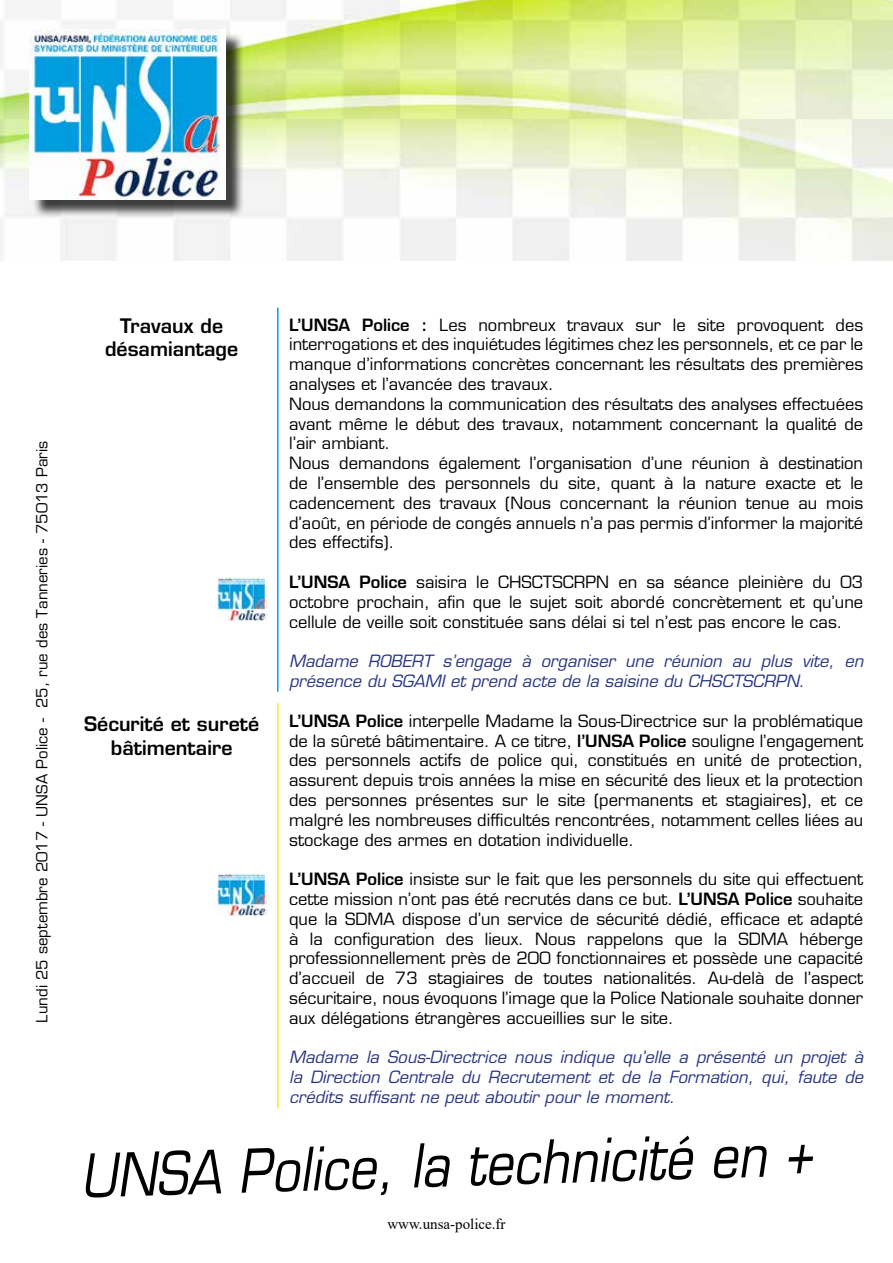
<style>
.page{position:relative;width:893px;height:1263px;background:#fff}
.page>*{position:absolute;margin:0;border:0;box-sizing:border-box;transform-origin:0 0}
.t1{font:italic 58.5px "Eurostile LT Std";color:#000;scale:.85 1}
.t2{font:600 19.5px/23.4px "Eurostile LT Std";color:#000;text-align:center}
.t3{font:16.5px/19.8px "Eurostile LT Std";color:#000;text-align:justify}
.t4{font:italic 16.5px/19.8px "Eurostile LT Std";color:#283583}
.t5{font:15px "Eurostile LT Std";color:#000}
.t6{font:15px "Times New Roman";color:#000}
.s1{font-weight:600}
</style>
<div class="page">
<img style="left:0;top:0;width:893px;height:260px">
<div style="left:32px;top:32px;width:212px;height:186px;background:#000;opacity:.75"></div>
<img style="left:30px;top:30px;width:196px;height:170px">
<hr style="left:277px;top:308px;width:2px;height:384px;background:#009fe3">
<hr style="left:277px;top:703px;width:2px;height:405px;background:#ffed00">
<img style="left:217px;top:578px;width:49px;height:42px">
<img style="left:217px;top:873px;width:49px;height:43px">
<p class="t5" style="left:33px;top:1022px;width:583px;rotate:-90deg">Lundi 25 septembre 2017 - UNSA Police - 25, rue des Tanneries - 75013 Paris</p>
<p class="t2" style="left:105px;top:314px;width:135px">Travaux de désamiantage</p>
<p class="t2" style="left:84px;top:712px;width:177px">Sécurité et sureté bâtimentaire</p>
<p class="t3" style="left:289px;top:315px;width:576px;text-align:left"><span class="s1">L’UNSA Police :</span> Les nombreux travaux sur le site provoquent des interrogations et des inquiétudes légitimes chez les personnels, et ce par le manque d’informations concrètes concernant les résultats des premières analyses et l’avancée des travaux.<br>Nous demandons la communication des résultats des analyses effectuées avant même le début des travaux, notamment concernant la qualité de l’air ambiant.<br>Nous demandons également l’organisation d’une réunion à destination de l’ensemble des personnels du site, quant à la nature exacte et le cadencement des travaux (Nous concernant la réunion tenue au mois d’août, en période de congés annuels n’a pas permis d’informer la majorité des effectifs).</p>
<p class="t3" style="left:289px;top:572px;width:576px"><span class="s1">L’UNSA Police</span> saisira le CHSCTSCRPN en sa séance pleinière du 03 octobre prochain, afin que le sujet soit abordé concrètement et qu’une cellule de veille soit constituée sans délai si tel n’est pas encore le cas.</p>
<p class="t4" style="left:289px;top:652px;width:576px">Madame ROBERT s’engage à organiser une réunion au plus vite, en présence du SGAMI et prend acte de la saisine du CHSCTSCRPN.</p>
<p class="t3" style="left:289px;top:711px;width:576px"><span class="s1">L’UNSA Police</span> interpelle Madame la Sous-Directrice sur la problématique de la sûreté bâtimentaire. A ce titre, <span class="s1">l’UNSA Police</span> souligne l’engagement des personnels actifs de police qui, constitués en unité de protection, assurent depuis trois années la mise en sécurité des lieux et la protection des personnes présentes sur le site (permanents et stagiaires), et ce malgré les nombreuses difficultés rencontrées, notamment celles liées au stockage des armes en dotation individuelle.</p>
<p class="t3" style="left:289px;top:869px;width:576px"><span class="s1">L’UNSA Police</span> insiste sur le fait que les personnels du site qui effectuent cette mission n’ont pas été recrutés dans ce but. <span class="s1">L’UNSA Police</span> souhaite que la SDMA dispose d’un service de sécurité dédié, efficace et adapté à la configuration des lieux. Nous rappelons que la SDMA héberge professionnellement près de 200 fonctionnaires et possède une capacité d’accueil de 73 stagiaires de toutes nationalités. Au-delà de l’aspect sécuritaire, nous évoquons l’image que la Police Nationale souhaite donner aux délégations étrangères accueillies sur le site.</p>
<p class="t4" style="left:289px;top:1048px;width:576px;text-align:justify">Madame la Sous-Directrice nous indique qu’elle a présenté un projet à la Direction Centrale du Recrutement et de la Formation, qui, faute de crédits suffisant ne peut aboutir pour le moment.</p>
<h1 class="t1" style="left:79px;top:1142px;width:863px;rotate:-2deg">UNSA Police, la technicité en +</h1>
<p class="t6" style="left:387px;top:1213px;width:120px">www.unsa-police.fr</p>
</div>
